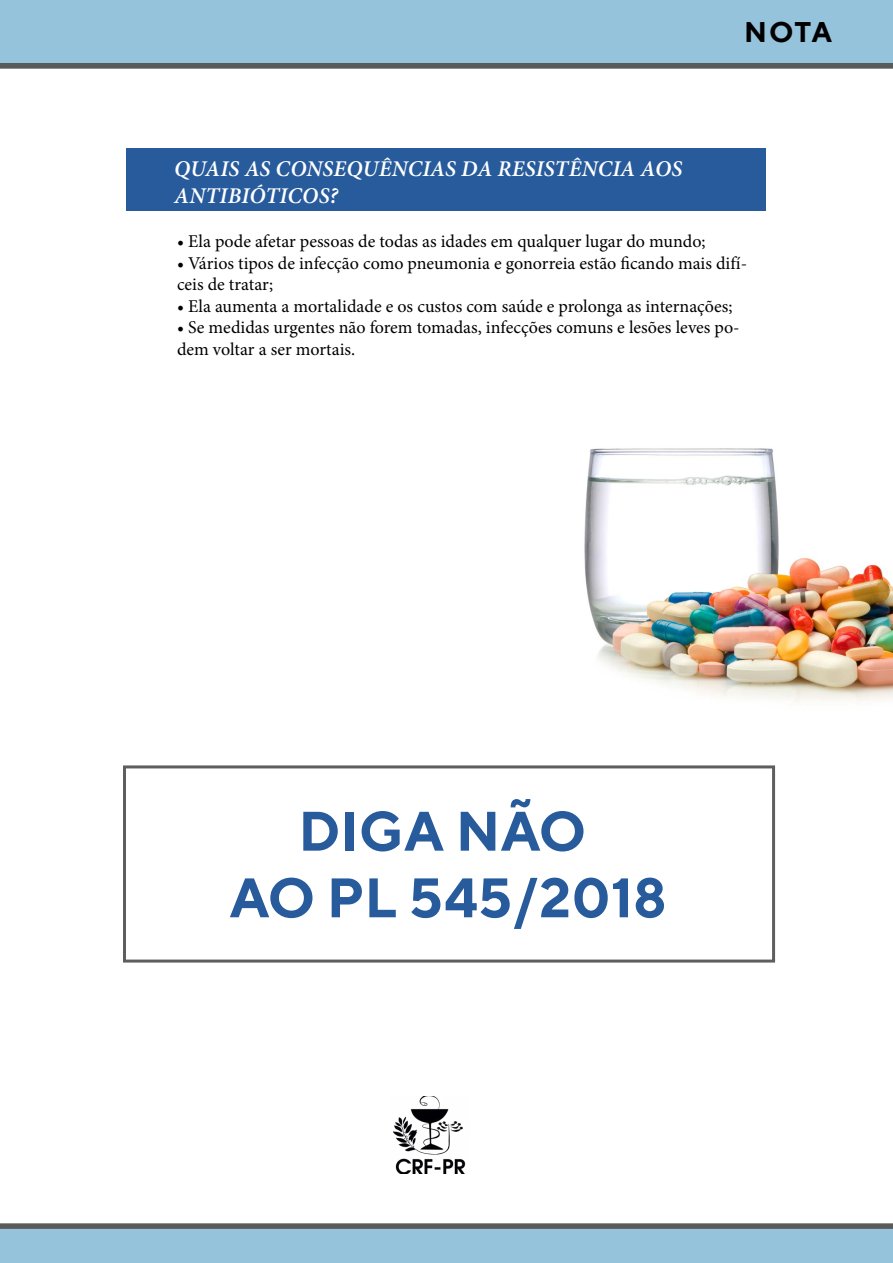
<style>
.page{position:relative;width:893px;height:1263px;background:#fff}
.page>*{position:absolute;margin:0;border:0;box-sizing:border-box;transform-origin:0 0}
.t1{font:700 55.5px/66.6px "TT Norms";color:#275b9c;text-align:center}
.t2{font:700 28.5px "TT Norms";color:#000}
.t3{font:italic 600 22.5px/27px "Minion Pro";letter-spacing:.01em;color:#fff}
.t4{font:18px/21.6px "Minion Pro";color:#000}
</style>
<div class="page">
<svg style="left:0;top:1223px;width:893px;height:40px;background:#8cb4c9"></svg>
<div style="left:127px;top:148px;width:639px;height:62px;background:#275b9c"></div>
<div style="left:0;top:0;width:893px;height:63px;background:#94c3db"></div>
<svg style="left:0;top:63px;width:893px;height:6px;background:#616262"></svg>
<div style="left:123px;top:765px;width:652px;height:197px;border:3px solid #5f5e5e"></div>
<img style="left:393px;top:1097px;width:73px;height:76px">
<img style="left:584px;top:448px;width:309px;height:254px">
<p class="t3" style="left:174px;top:155px;width:510px">QUAIS AS CONSEQUÊNCIAS DA RESISTÊNCIA AOS<br>ANTIBIÓTICOS?</p>
<h2 class="t2" style="left:744px;top:14px;width:90px">NOTA</h2>
<p class="t4" style="left:177px;top:230px;width:530px">• Ela pode afetar pessoas de todas as idades em qualquer lugar do mundo;</p>
<p class="t4" style="left:177px;top:252px;width:572px">• Vários tipos de infecção como pneumonia e gonorreia estão ficando mais difí&shy;ceis de tratar;</p>
<p class="t4" style="left:177px;top:295px;width:557px">• Ela aumenta a mortalidade e os custos com saúde e prolonga as internações;</p>
<p class="t4" style="left:177px;top:317px;width:564px">• Se medidas urgentes não forem tomadas, infecções comuns e lesões leves po&shy;dem voltar a ser mortais.</p>
<h1 class="t1" style="left:229px;top:796px;width:439px">DIGA NÃO<br>AO PL 545/2018</h1>
</div>
